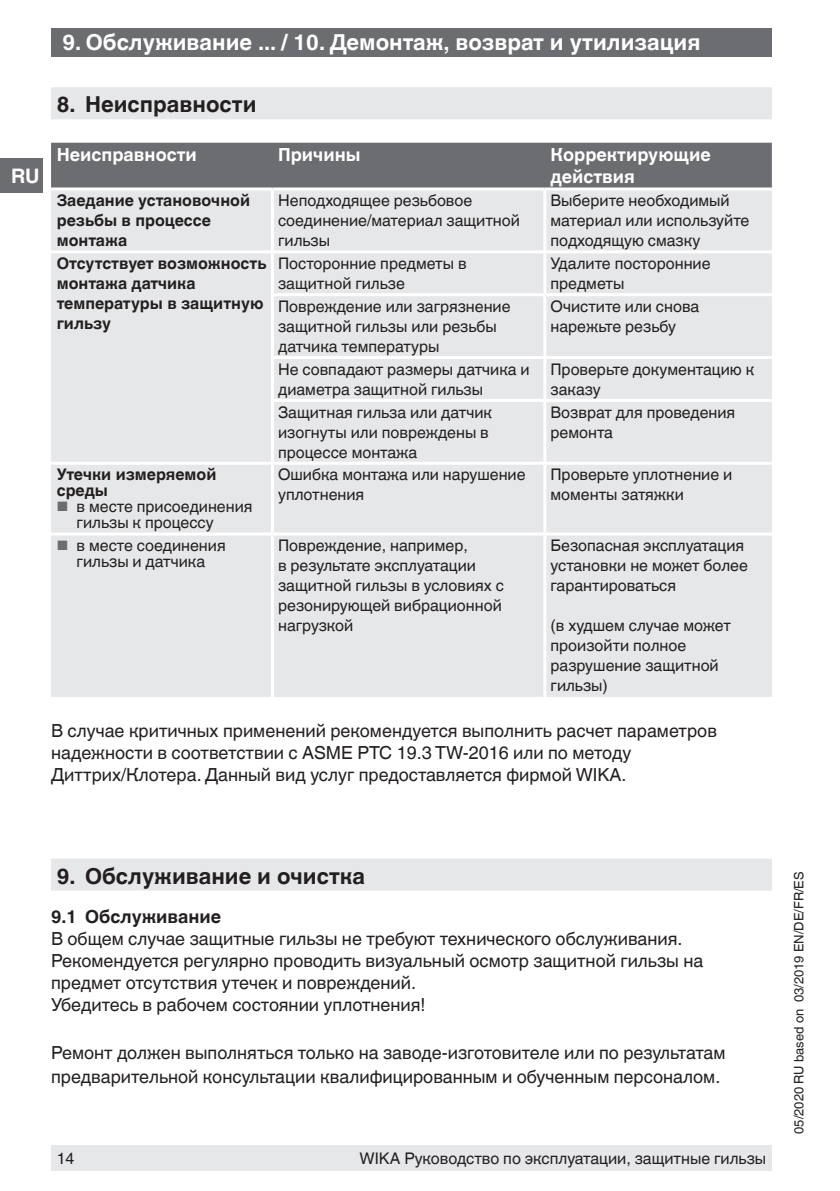
<style>
.page{position:relative;width:840px;height:1191px;background:#fff}
.page>*{position:absolute;margin:0;border:0;box-sizing:border-box;transform-origin:0 0}
.t1{font:700 22px "Helvetica World";color:#fff}
.t2{font:700 22px "Helvetica World";color:#231f20}
.t3{font:700 20px "Helvetica World";color:#fff}
.t4{font:18px/22px "Helvetica World";color:#231f20}
.t5{font:700 18px/22px "Helvetica World";color:#fff}
.t6{font:700 18px "Helvetica World";color:#231f20}
.t7{font:16px/20px "Helvetica World";color:#231f20}
.t8{font:700 16px/20px "Helvetica World";color:#231f20}
.t9{font:13px "Helvetica World";color:#231f20}
.s1{font-size:13.6px;color:#6c6d70}
</style>
<div class="page">
<div style="left:51px;top:28px;width:720px;height:29px;background:#6c6d70"></div>
<div style="left:51px;top:1145px;width:720px;height:26px;background:#e6e7e9"></div>
<div style="left:0;top:159px;width:43px;height:34px;background:#6c6d70"></div>
<div style="left:51px;top:87px;width:720px;height:32px;background:#e6e7e9"></div>
<div style="left:51px;top:858px;width:720px;height:32px;background:#e6e7e9"></div>
<div style="left:51px;top:143px;width:720px;height:44px;background:#6c6d70"></div>
<div style="left:51px;top:190px;width:720px;height:507px;background:#e6e7e9"></div>
<div style="left:51px;top:465px;width:720px;height:67px;background:#e6e7e9"></div>
<hr style="left:271px;top:190px;width:3px;height:60px;background:#fff">
<hr style="left:543px;top:190px;width:3px;height:60px;background:#fff">
<hr style="left:51px;top:250px;width:221px;height:3px;background:#fff">
<hr style="left:272px;top:250px;width:272px;height:3px;background:#fff">
<hr style="left:271px;top:253px;width:3px;height:40px;background:#fff">
<hr style="left:544px;top:250px;width:227px;height:3px;background:#fff">
<hr style="left:543px;top:253px;width:3px;height:40px;background:#fff">
<hr style="left:271px;top:293px;width:273px;height:3px;background:#fff">
<hr style="left:271px;top:296px;width:3px;height:60px;background:#fff">
<hr style="left:544px;top:293px;width:227px;height:3px;background:#fff">
<hr style="left:543px;top:296px;width:3px;height:60px;background:#fff">
<hr style="left:271px;top:356px;width:273px;height:3px;background:#fff">
<hr style="left:271px;top:359px;width:3px;height:40px;background:#fff">
<hr style="left:544px;top:356px;width:227px;height:3px;background:#fff">
<hr style="left:543px;top:359px;width:3px;height:40px;background:#fff">
<hr style="left:271px;top:399px;width:273px;height:3px;background:#fff">
<hr style="left:271px;top:402px;width:3px;height:60px;background:#fff">
<hr style="left:544px;top:399px;width:227px;height:3px;background:#fff">
<hr style="left:543px;top:402px;width:3px;height:60px;background:#fff">
<hr style="left:51px;top:462px;width:221px;height:3px;background:#fff">
<hr style="left:272px;top:462px;width:272px;height:3px;background:#fff">
<hr style="left:271px;top:465px;width:3px;height:67px;background:#fff">
<hr style="left:544px;top:462px;width:227px;height:3px;background:#fff">
<hr style="left:543px;top:465px;width:3px;height:67px;background:#fff">
<hr style="left:51px;top:532px;width:221px;height:3px;background:#fff">
<hr style="left:272px;top:532px;width:272px;height:3px;background:#fff">
<hr style="left:271px;top:535px;width:3px;height:162px;background:#fff">
<hr style="left:544px;top:532px;width:227px;height:3px;background:#fff">
<hr style="left:543px;top:535px;width:3px;height:162px;background:#fff">
<h1 class="t1" style="left:62px;top:30px;width:639px">9. Обслуживание ... / 10. Демонтаж, возврат и утилизация</h1>
<p class="t3" style="left:11px;top:164px;width:30px">RU</p>
<h1 class="t2" style="left:57px;top:92px;width:201px">8. Неисправности</h1>
<p class="t5" style="left:57px;top:144px;width:142px">Неисправности</p>
<p class="t5" style="left:278px;top:144px;width:84px">Причины</p>
<p class="t5" style="left:550px;top:144px;width:162px">Корректирующие действия</p>
<p class="t8" style="left:57px;top:191px;width:195px">Заедание установочной резьбы в процессе монтажа</p>
<p class="t7" style="left:278px;top:191px;width:243px">Неподходящее резьбовое соединение/материал защитной гильзы</p>
<p class="t7" style="left:550px;top:191px;width:200px">Выберите необходимый материал или используйте подходящую смазку</p>
<p class="t8" style="left:57px;top:253px;width:211px">Отсутствует возможность монтажа датчика температуры в защитную гильзу</p>
<p class="t7" style="left:278px;top:253px;width:190px">Посторонние предметы в защитной гильзе</p>
<p class="t7" style="left:550px;top:253px;width:161px">Удалите посторонние предметы</p>
<p class="t7" style="left:278px;top:296px;width:234px">Повреждение или загрязнение защитной гильзы или резьбы датчика температуры</p>
<p class="t7" style="left:550px;top:296px;width:150px">Очистите или снова нарежьте резьбу</p>
<p class="t7" style="left:278px;top:359px;width:253px">Не совпадают размеры датчика и диаметра защитной гильзы</p>
<p class="t7" style="left:550px;top:359px;width:205px">Проверьте документацию к заказу</p>
<p class="t7" style="left:278px;top:402px;width:215px">Защитная гильза или датчик изогнуты или повреждены в процессе монтажа</p>
<p class="t7" style="left:550px;top:402px;width:186px">Возврат для проведения ремонта</p>
<p class="t8" style="left:57px;top:467px;width:161px;line-height:16px">Утечки измеряемой среды</p>
<p class="t7" style="left:77px;top:499px;width:177px;line-height:16px;text-indent:-20px"><span class="s1">■</span> в месте присоединения гильзы к процессу</p>
<p class="t7" style="left:278px;top:465px;width:249px">Ошибка монтажа или нарушение уплотнения</p>
<p class="t7" style="left:550px;top:465px;width:183px">Проверьте уплотнение и моменты затяжки</p>
<p class="t7" style="left:57px;top:538px;width:170px;line-height:16px;text-align:center"><span class="s1">■</span> в месте соединения гильзы и датчика</p>
<p class="t7" style="left:278px;top:536px;width:227px">Повреждение, например,<br>в результате эксплуатации защитной гильзы в условиях с резонирующей вибрационной нагрузкой</p>
<p class="t7" style="left:550px;top:536px;width:199px">Безопасная эксплуатация установки не может более гарантироваться</p>
<p class="t7" style="left:550px;top:616px;width:182px">(в худшем случае может произойти полное разрушение защитной гильзы)</p>
<p class="t4" style="left:51px;top:720px;width:667px">В случае критичных применений рекомендуется выполнить расчет параметров надежности в соответствии с ASME PTC 19.3 TW-2016 или по методу<br>Диттрих/Клотера. Данный вид услуг предоставляется фирмой WIKA.</p>
<h1 class="t2" style="left:57px;top:863px;width:310px">9. Обслуживание и очистка</h1>
<p class="t6" style="left:51px;top:906px;width:171px">9.1 Обслуживание</p>
<p class="t4" style="left:51px;top:928px;width:653px">В общем случае защитные гильзы не требуют технического обслуживания.<br>Рекомендуется регулярно проводить визуальный осмотр защитной гильзы на предмет отсутствия утечек и повреждений.<br>Убедитесь в рабочем состоянии уплотнения!</p>
<p class="t4" style="left:51px;top:1041px;width:675px;line-height:24px">Ремонт должен выполняться только на заводе-изготовителе или по результатам предварительной консультации квалифицированным и обученным персоналом.</p>
<p class="t7" style="left:57px;top:1148px;width:19px">14</p>
<p class="t7" style="left:359px;top:1148px;width:408px">WIKA Руководство по эксплуатации, защитные гильзы</p>
<p class="t9" style="left:791px;top:1133px;width:264px;rotate:-90deg">05/2020 RU based on 03/2019 EN/DE/FR/ES</p>
</div>
